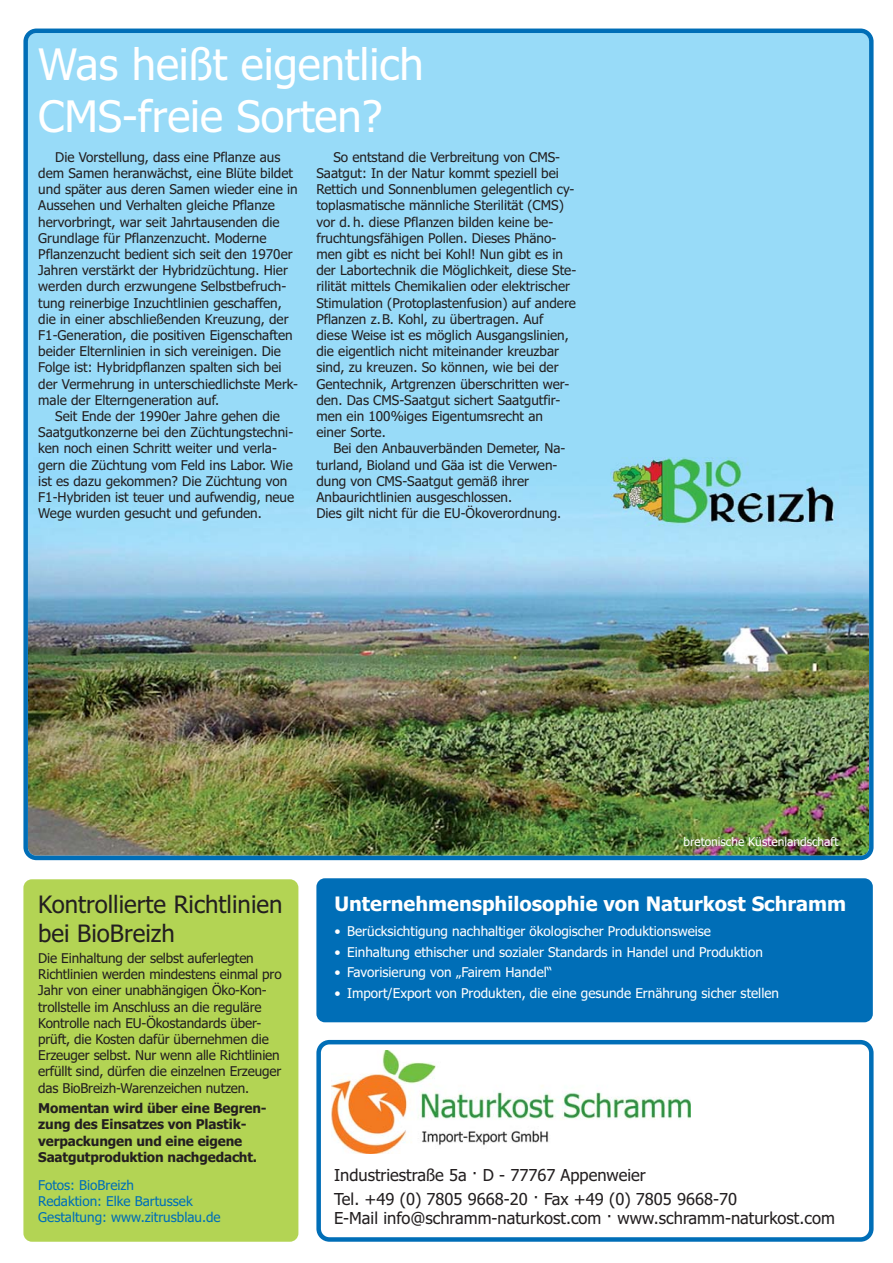
<style>
.page{position:relative;width:893px;height:1263px;background:#fff}
.page>*{position:absolute;margin:0;border:0;box-sizing:border-box;transform-origin:0 0}
.t1{font:43.5px/52.2px "Tahoma";color:#fff}
.t2{font:24px/28.8px "Tahoma";color:#231f20}
.t3{font:700 19.95px "Tahoma";color:#fff}
.t4{font:16.5px/24px "Tahoma";color:#231f20}
.t5{font:13.5px/16.2px "Tahoma";color:#231f20}
.t6{font:13.5px "Tahoma";color:#fff}
.t7{font:700 13.5px/16.2px "Tahoma";letter-spacing:-.01em;color:#231f20}
.t8{font:13.5px/16.2px "Tahoma";color:#006eb7}
.t9{font:12px "Tahoma";color:#fff}
</style>
<div class="page">
<svg style="left:316px;top:1040px;width:558px;height:202px"></svg>
<div style="left:332px;top:1050px;width:377px;height:108px;background:#fff"></div>
<img style="left:332px;top:1050px;width:359px;height:103px">
<img style="left:23px;top:29px;width:851px;height:831px">
<div style="left:316px;top:878px;width:557px;height:144px;background:#006eb7;border-radius:9px"></div>
<div style="left:23px;top:879px;width:275px;height:363px;background:#b3d454;border-radius:9px"></div>
<img style="left:610px;top:458px;width:229px;height:68px">
<h1 class="t1" style="left:38px;top:42px;width:387px">Was heißt eigentlich<br>CMS-freie Sorten?</h1>
<p class="t5" style="left:38px;top:150px;width:261px;text-indent:17px">Die Vorstellung, dass eine Pflanze aus dem Samen heranwächst, eine Blüte bildet und später aus deren Samen wieder eine in Aussehen und Verhalten gleiche Pflanze hervorbringt, war seit Jahrtausenden die Grundlage für Pflanzenzucht. Moderne Pflanzenzucht bedient sich seit den 1970er Jahren verstärkt der Hybridzüchtung. Hier werden durch erzwungene Selbstbefruch&shy;tung reinerbige Inzuchtlinien geschaffen, die in einer abschließenden Kreuzung, der F1-Generation, die positiven Eigenschaften beider Elternlinien in sich vereinigen. Die Folge ist: Hybridpflanzen spalten sich bei der Vermehrung in unterschiedlichste Merk&shy;male der Elterngeneration auf.</p>
<p class="t5" style="left:38px;top:409px;width:258px;text-indent:17px">Seit Ende der 1990er Jahre gehen die Saatgutkonzerne bei den Züchtungstechni&shy;ken noch einen Schritt weiter und verla&shy;gern die Züchtung vom Feld ins Labor. Wie ist es dazu gekommen? Die Züchtung von F1-Hybriden ist teuer und aufwendig, neue Wege wurden gesucht und gefunden.</p>
<p class="t5" style="left:316px;top:150px;width:261px;text-indent:17px">So entstand die Verbreitung von CMS-Saatgut: In der Natur kommt speziell bei Rettich und Sonnenblumen gelegentlich cy&shy;toplasmatische männliche Sterilität (CMS) vor d.h. diese Pflanzen bilden keine be&shy;fruchtungsfähigen Pollen. Dieses Phäno&shy;men gibt es nicht bei Kohl! Nun gibt es in der Labortechnik die Möglichkeit, diese Ste&shy;rilität mittels Chemikalien oder elektrischer Stimulation (Protoplastenfusion) auf andere Pflanzen z.B. Kohl, zu übertragen. Auf diese Weise ist es möglich Ausgangslinien, die eigentlich nicht miteinander kreuzbar sind, zu kreuzen. So können, wie bei der Gentechnik, Artgrenzen überschritten wer&shy;den. Das CMS-Saatgut sichert Saatgutfir&shy;men ein 100%iges Eigentumsrecht an<br>einer Sorte.</p>
<p class="t5" style="left:316px;top:441px;width:251px;text-indent:17px">Bei den Anbauverbänden Demeter, Na&shy;turland, Bioland und Gäa ist die Verwen&shy;dung von CMS-Saatgut gemäß ihrer Anbaurichtlinien ausgeschlossen.<br>Dies gilt nicht für die EU-Ökoverordnung.</p>
<p class="t9" style="left:683px;top:837px;width:157px">bretonische Küstenlandschaft</p>
<h2 class="t2" style="left:38px;top:892px;width:246px">Kontrollierte Richtlinien bei BioBreizh</h2>
<p class="t5" style="left:38px;top:951px;width:245px">Die Einhaltung der selbst auferlegten Richtlinien werden mindestens einmal pro Jahr von einer unabhängigen Öko-Kon&shy;trollstelle im Anschluss an die reguläre Kontrolle nach EU-Ökostandards über&shy;prüft, die Kosten dafür übernehmen die Erzeuger selbst. Nur wenn alle Richtlinien erfüllt sind, dürfen die einzelnen Erzeuger das BioBreizh-Warenzeichen nutzen.</p>
<p class="t7" style="left:38px;top:1101px;width:230px">Momentan wird über eine Begren&shy;zung des Einsatzes von Plastik - verpackungen und eine eigene<br>Saatgutproduktion nachgedacht.</p>
<p class="t8" style="left:38px;top:1178px;width:184px">Fotos: BioBreizh<br>Redaktion: Elke Bartussek<br>Gestaltung: www.zitrusblau.de</p>
<h3 class="t3" style="left:334px;top:896px;width:513px">Unternehmensphilosophie von Naturkost Schramm</h3>
<p class="t6" style="left:334px;top:926px;width:378px">• Berücksichtigung nachhaltiger ökologischer Produktionsweise</p>
<p class="t6" style="left:334px;top:946px;width:430px">• Einhaltung ethischer und sozialer Standards in Handel und Produktion</p>
<p class="t6" style="left:334px;top:967px;width:219px">• Favorisierung von „Fairem Handel“</p>
<p class="t6" style="left:334px;top:987px;width:446px">• Import/Export von Produkten, die eine gesunde Ernährung sicher stellen</p>
<p class="t4" style="left:334px;top:1164px;width:405px">Industriestraße 5a · D - 77767 Appenweier<br>Tel. +49 (0) 7805 9668-20 · Fax +49 (0) 7805 9668-70</p>
<p class="t4" style="left:334px;top:1208px;width:502px">E-Mail info@schramm-naturkost.com · www.schramm-naturkost.com</p>
</div>
